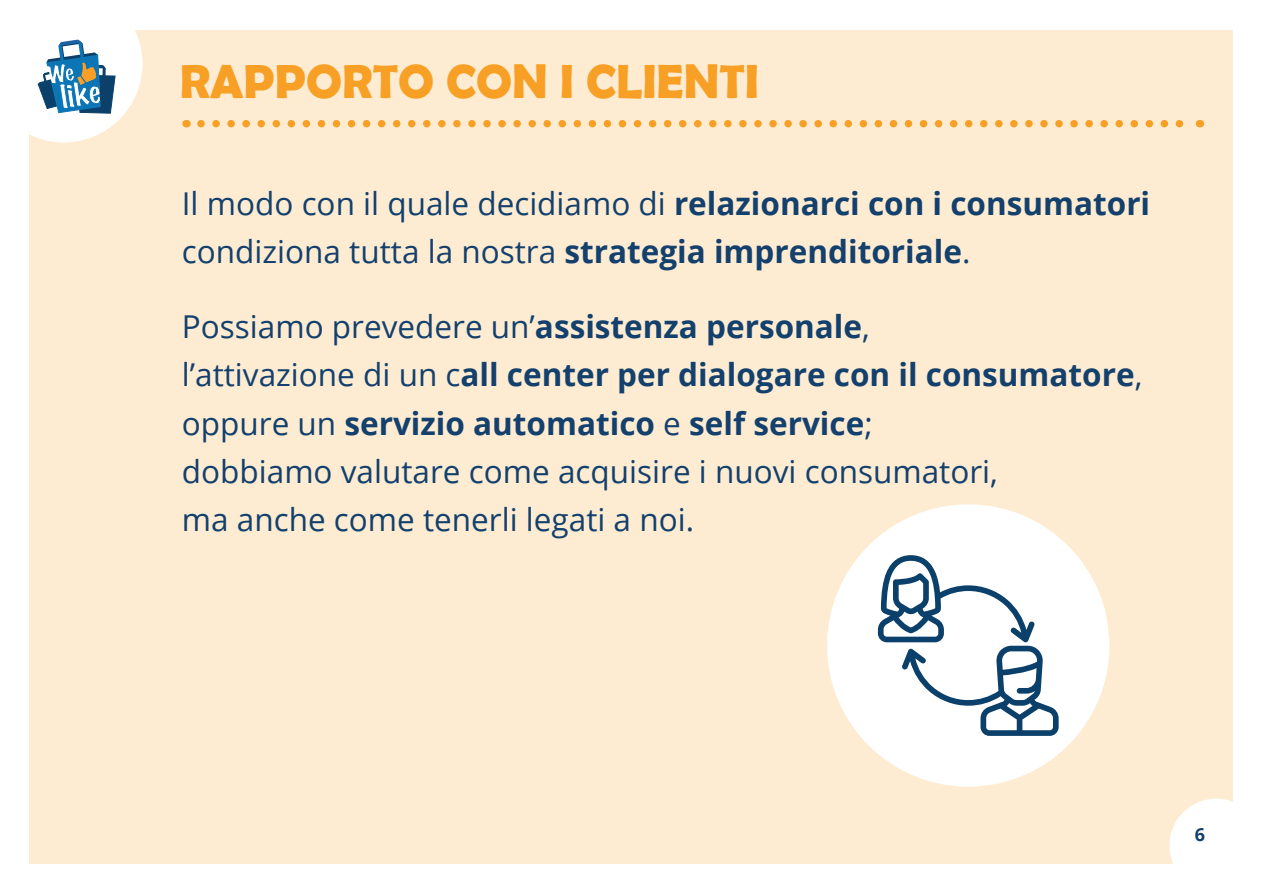
<style>
.page{position:relative;width:1263px;height:893px;background:#fff}
.page>*{position:absolute;margin:0;border:0;box-sizing:border-box;transform-origin:0 0}
.t1{font:700 48px "Berlin Sans FB Demi";color:#f7a025}
.t2{font:31.5px/48px "Open Sans";color:#13406d}
.t3{font:700 18px "Open Sans";color:#13406d}
.s1{font-weight:700}
</style>
<div class="page">
<div style="left:30px;top:30px;width:1203px;height:833px;background:#feecd2"></div>
<div style="left:1169px;top:799px;width:94px;height:93px;background:#fff;border-radius:50%"></div>
<svg style="left:29px;top:30px;width:113px;height:112px;background:#c5d5de"></svg>
<svg style="left:201px;top:120px;width:983px;height:7px"></svg>
<div style="left:827px;top:504px;width:282px;height:283px;background:#fff;border-radius:50%"></div>
<svg style="left:878px;top:555px;width:181px;height:181px"></svg>
<h1 class="t1" style="left:180px;top:54px;width:581px">RAPPORTO CON I CLIENTI</h1>
<p class="t2" style="left:182px;top:179px;width:970px">Il modo con il quale decidiamo di <span class="s1">relazionarci con i consumatori </span>condiziona tutta la nostra <span class="s1">strategia imprenditoriale</span>.</p>
<p class="t2" style="left:182px;top:302px;width:962px">Possiamo prevedere un’<span class="s1">assistenza personale</span>,<br>l’attivazione di un c<span class="s1">all center per dialogare con il consumatore</span>, oppure un <span class="s1">servizio automatico</span> e <span class="s1">self service</span>;<br>dobbiamo valutare come acquisire i nuovi consumatori,<br>ma anche come tenerli legati a noi.</p>
<p class="t3" style="left:1195px;top:822px;width:12px">6</p>
</div>
